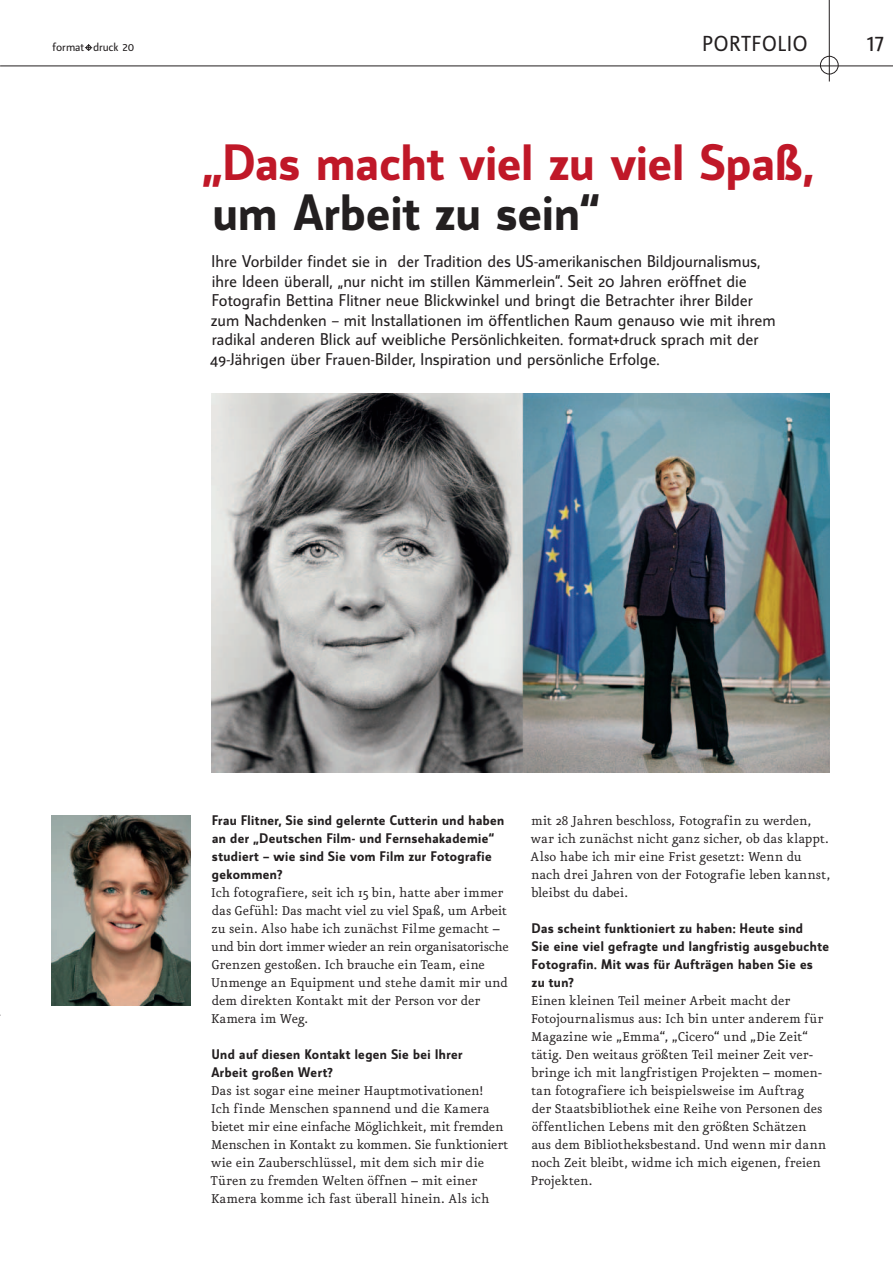
<style>
.page{position:relative;width:893px;height:1263px;background:#fff}
.page>*{position:absolute;margin:0;border:0;box-sizing:border-box;transform-origin:0 0}
.t1{font:700 49.5px "Manual Sans";letter-spacing:.005em;color:#c01828}
.t2{font:700 49.5px "Manual Sans";letter-spacing:.005em;color:#231f20}
.t3{font:24px "Manual Sans Regular Lf";color:#231f20}
.t4{font:21px "Manual Sans";letter-spacing:.04em;color:#231f20}
.t5{font:16.5px/19.5px "Manual Sans";color:#231f20}
.t6{font:15.3px/18px "Eureka";letter-spacing:-.01em;color:#231f20}
.t7{font:700 13.5px/18px "Manual Sans";letter-spacing:.035em;color:#231f20}
.t8{font:11.55px "Manual Sans Regular Lf";letter-spacing:-.005em;color:#231f20}
</style>
<div class="page">
<svg style="left:85px;top:44px;width:7px;height:7px"></svg>
<div style="left:820px;top:56px;width:18px;height:18px;border:1px solid #231f20;border-radius:50%"></div>
<hr style="left:829px;top:0;width:1px;height:81px;background:#231f20">
<hr style="left:0;top:66px;width:893px;height:1px;background:#231f20">
<img style="left:211px;top:393px;width:618px;height:380px">
<img style="left:51px;top:815px;width:139px;height:190px">
<p class="t8" style="left:53px;top:43px;width:83px">format druck 20</p>
<h3 class="t4" style="left:702px;top:36px;width:107px">PORTFOLIO</h3>
<h2 class="t3" style="left:867px;top:34px;width:18px">17</h2>
<h1 class="t1" style="left:203px;top:145px;width:611px">„Das macht viel zu viel Spaß,</h1>
<h1 class="t2" style="left:212px;top:194px;width:388px">um Arbeit zu sein“</h1>
<p class="t5" style="left:210px;top:253px;width:567px">Ihre Vorbilder findet sie in der Tradition des US-amerikanischen Bildjournalismus, ihre Ideen überall, „nur nicht im stillen Kämmerlein“. Seit 20 Jahren eröffnet die Fotografin Bettina Flitner neue Blickwinkel und bringt die Betrachter ihrer Bilder zum Nachdenken – mit Installationen im öffentlichen Raum genauso wie mit ihrem radikal anderen Blick auf weibliche Persönlichkeiten. format+druck sprach mit der 49-Jährigen über Frauen-Bilder, Inspiration und persönliche Erfolge.</p>
<p class="t7" style="left:212px;top:813px;width:294px">Frau Flitner, Sie sind gelernte Cutterin und haben an der „Deutschen Film- und Fernsehakademie“ studiert – wie sind Sie vom Film zur Fotografie gekommen?</p>
<p class="t6" style="left:211px;top:884px;width:299px">Ich fotografiere, seit ich 15 bin, hatte aber immer das Gefühl: Das macht viel zu viel Spaß, um Arbeit zu sein. Also habe ich zunächst Filme gemacht – und bin dort immer wieder an rein organisatorische Grenzen gestoßen. Ich brauche ein Team, eine Unmenge an Equipment und stehe damit mir und dem direkten Kontakt mit der Person vor der Kamera im Weg.</p>
<p class="t7" style="left:211px;top:1047px;width:253px">Und auf diesen Kontakt legen Sie bei Ihrer<br>Arbeit großen Wert?</p>
<p class="t6" style="left:211px;top:1082px;width:299px">Das ist sogar eine meiner Hauptmotivationen!<br>Ich finde Menschen spannend und die Kamera bietet mir eine einfache Möglichkeit, mit fremden Menschen in Kontakt zu kommen. Sie funktioniert wie ein Zauberschlüssel, mit dem sich mir die Türen zu fremden Welten öffnen – mit einer Kamera komme ich fast überall hinein. Als ich</p>
<p class="t6" style="left:530px;top:812px;width:301px">mit 28 Jahren beschloss, Fotografin zu werden, war ich zunächst nicht ganz sicher, ob das klappt.<br>Also habe ich mir eine Frist gesetzt: Wenn du nach drei Jahren von der Fotografie leben kannst, bleibst du dabei.</p>
<p class="t7" style="left:532px;top:921px;width:298px">Das scheint funktioniert zu haben: Heute sind<br>Sie eine viel gefragte und langfristig ausgebuchte Fotografin. Mit was für Aufträgen haben Sie es<br>zu tun?</p>
<p class="t6" style="left:530px;top:992px;width:297px">Einen kleinen Teil meiner Arbeit macht der Fotojournalismus aus: Ich bin unter anderem für Magazine wie „Emma“, „Cicero“ und „Die Zeit“ tätig. Den weitaus größten Teil meiner Zeit ver&shy;bringe ich mit langfristigen Projekten – momen&shy;tan fotografiere ich beispielsweise im Auftrag der Staatsbibliothek eine Reihe von Personen des öffentlichen Lebens mit den größten Schätzen aus dem Bibliotheksbestand. Und wenn mir dann noch Zeit bleibt, widme ich mich eigenen, freien Projekten.</p>
</div>
